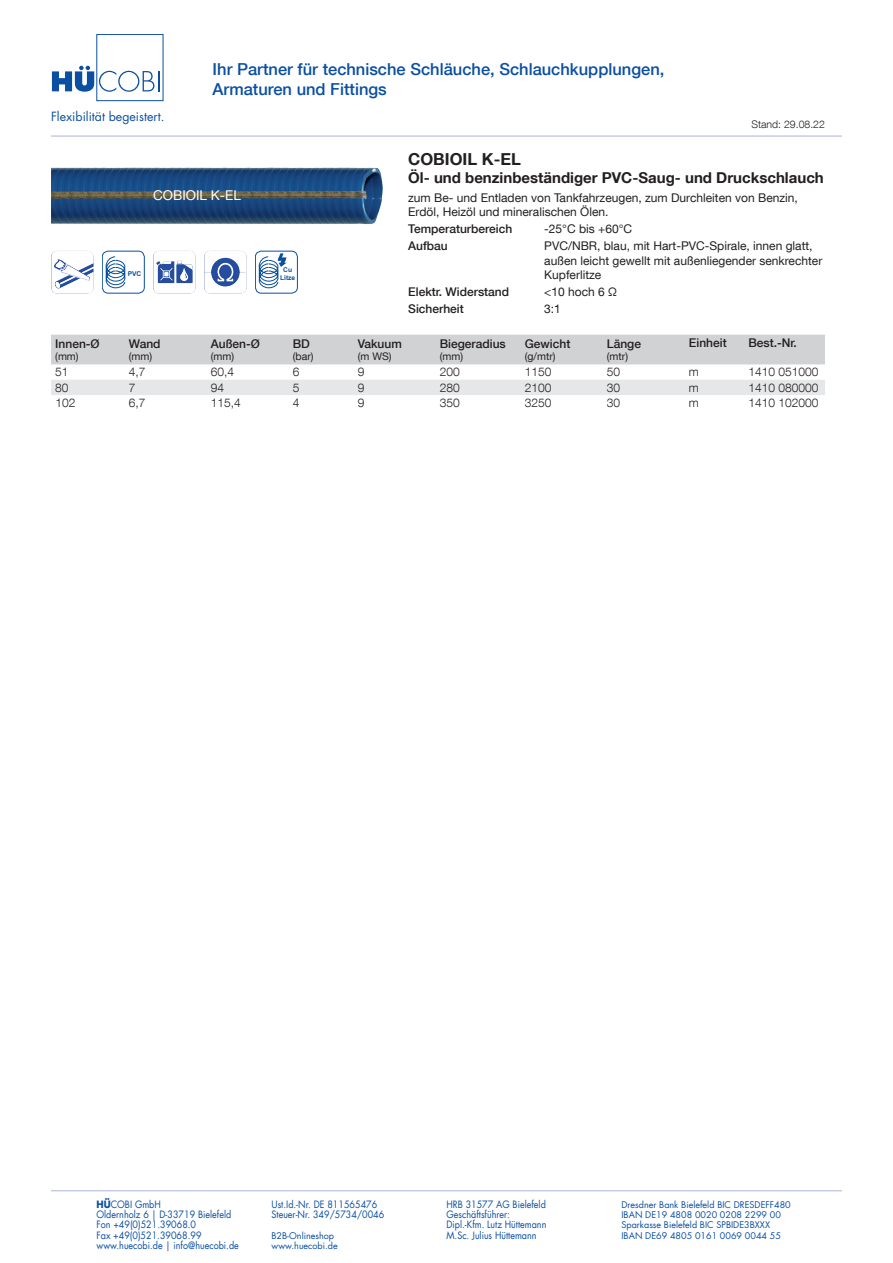
<style>
.page{position:relative;width:893px;height:1263px;background:#fff}
.page>*{position:absolute;margin:0;border:0;box-sizing:border-box;transform-origin:0 0}
.t1{font:500 16.5px/19.8px "Helvetica Neue LT Com";color:#0a4fa2}
.t2{font:700 16.5px "Helvetica Neue LT Com";color:#231f20}
.t3{font:700 15px "Helvetica Neue LT Com";color:#231f20}
.t4{font:13.5px "Helvetica Neue LT Com";color:#fff}
.t5{font:12.3px "Futura LT";color:#0a4fa2}
.t6{font:12px/14.4px "Helvetica Neue LT Com";color:#231f20}
.t7{font:500 12px "Helvetica Neue LT Com";color:#231f20}
.t8{font:300 12px "Helvetica Neue LT Com";color:#231f20}
.t9{font:10.5px "Helvetica Neue LT Com";color:#231f20}
.t10{font:300 10.5px "Helvetica Neue LT Com";color:#231f20}
.t11{font:9.9px "Futura LT";color:#0a4fa2;scale:.91 1}
.t12{font:9px "Futura LT";color:#0a4fa2}
.t13{font:700 6.6px/7.9px "Arial";color:#08509e;text-align:center}
.s1{font-weight:700}
</style>
<div class="page">
<hr style="left:51px;top:1190px;width:791px;height:1px;background:#c7cbe6">
<div style="left:96px;top:34px;width:67px;height:67px;border:1px solid #0a4fa2"></div>
<svg style="left:52px;top:66px;width:108px;height:26px"></svg>
<hr style="left:51px;top:135px;width:791px;height:2px;background:#c7cbe6">
<div style="left:51px;top:335px;width:774px;height:29px;background:#d1d2d4"></div>
<div style="left:51px;top:380px;width:774px;height:15px;background:#e6e7e9"></div>
<img style="left:51px;top:251px;width:43px;height:42px">
<img style="left:51px;top:167px;width:332px;height:57px">
<div style="left:102px;top:251px;width:43px;height:42px;border:1px solid #08509e;border-radius:6px"></div>
<svg style="left:106px;top:256px;width:19px;height:32px"></svg>
<img style="left:153px;top:251px;width:43px;height:42px">
<img style="left:204px;top:251px;width:43px;height:42px">
<div style="left:255px;top:251px;width:43px;height:42px;border:1px solid #08509e;border-radius:6px"></div>
<svg style="left:259px;top:253px;width:28px;height:35px"></svg>
<p class="t5" style="left:51px;top:108px;width:115px">Flexibilität begeistert.</p>
<h1 class="t1" style="left:213px;top:59px;width:453px">Ihr Partner für technische Schläuche, Schlauchkupplungen,<br>Armaturen und Fittings</h1>
<p class="t10" style="left:751px;top:118px;width:75px">Stand: 29.08.22</p>
<p class="t7" style="left:55px;top:336px;width:46px">Innen-Ø</p>
<p class="t9" style="left:55px;top:350px;width:25px">(mm)</p>
<h3 class="t4" style="left:153px;top:187px;width:89px">COBIOIL K-EL</h3>
<p class="t13" style="left:128px;top:269px;width:15px">PVC</p>
<p class="t13" style="left:280px;top:266px;width:17px">Cu<br>Litze</p>
<p class="t7" style="left:129px;top:336px;width:33px">Wand</p>
<p class="t9" style="left:129px;top:350px;width:25px">(mm)</p>
<p class="t7" style="left:211px;top:336px;width:51px">Außen-Ø</p>
<p class="t9" style="left:211px;top:350px;width:25px">(mm)</p>
<p class="t7" style="left:293px;top:336px;width:19px">BD</p>
<p class="t9" style="left:293px;top:350px;width:22px">(bar)</p>
<h1 class="t2" style="left:408px;top:149px;width:114px">COBIOIL K-EL</h1>
<h2 class="t3" style="left:408px;top:168px;width:417px">Öl- und benzinbeständiger PVC-Saug- und Druckschlauch</h2>
<p class="t6" style="left:408px;top:190px;width:391px">zum Be- und Entladen von Tankfahrzeugen, zum Durchleiten von Benzin,<br>Erdöl, Heizöl und mineralischen Ölen.</p>
<p class="t7" style="left:408px;top:222px;width:106px">Temperaturbereich</p>
<p class="t6" style="left:544px;top:222px;width:89px">-25°C bis +60°C</p>
<p class="t7" style="left:408px;top:239px;width:41px">Aufbau</p>
<p class="t6" style="left:544px;top:239px;width:280px">PVC/NBR, blau, mit Hart-PVC-Spirale, innen glatt, außen leicht gewellt mit außenliegender senkrechter<br>Kupferlitze</p>
<p class="t7" style="left:408px;top:285px;width:102px">Elektr. Widerstand</p>
<p class="t6" style="left:544px;top:285px;width:74px">&lt;10 hoch 6 Ω</p>
<p class="t7" style="left:408px;top:302px;width:57px">Sicherheit</p>
<p class="t6" style="left:544px;top:302px;width:18px">3:1</p>
<p class="t7" style="left:358px;top:336px;width:46px">Vakuum</p>
<p class="t9" style="left:358px;top:350px;width:35px">(m WS)</p>
<p class="t7" style="left:440px;top:336px;width:68px">Biegeradius</p>
<p class="t9" style="left:440px;top:350px;width:25px">(mm)</p>
<p class="t7" style="left:525px;top:336px;width:47px">Gewicht</p>
<p class="t9" style="left:525px;top:350px;width:32px">(g/mtr)</p>
<p class="t7" style="left:607px;top:336px;width:36px">Länge</p>
<p class="t9" style="left:607px;top:350px;width:23px">(mtr)</p>
<p class="t7" style="left:689px;top:335px;width:39px">Einheit</p>
<p class="t7" style="left:748px;top:335px;width:50px">Best.-Nr.</p>
<p class="t8" style="left:55px;top:365px;width:15px">51</p>
<p class="t8" style="left:129px;top:365px;width:18px">4,7</p>
<p class="t8" style="left:211px;top:365px;width:25px">60,4</p>
<p class="t8" style="left:293px;top:365px;width:8px">6</p>
<p class="t8" style="left:358px;top:365px;width:8px">9</p>
<p class="t8" style="left:440px;top:365px;width:22px">200</p>
<p class="t8" style="left:525px;top:365px;width:28px">1150</p>
<p class="t8" style="left:607px;top:365px;width:15px">50</p>
<p class="t8" style="left:689px;top:365px;width:11px">m</p>
<p class="t8" style="left:748px;top:365px;width:72px">1410 051000</p>
<p class="t8" style="left:55px;top:380px;width:15px">80</p>
<p class="t8" style="left:129px;top:380px;width:8px">7</p>
<p class="t8" style="left:211px;top:380px;width:15px">94</p>
<p class="t8" style="left:293px;top:380px;width:8px">5</p>
<p class="t8" style="left:358px;top:380px;width:8px">9</p>
<p class="t8" style="left:440px;top:380px;width:22px">280</p>
<p class="t8" style="left:525px;top:380px;width:28px">2100</p>
<p class="t8" style="left:607px;top:380px;width:15px">30</p>
<p class="t8" style="left:689px;top:380px;width:11px">m</p>
<p class="t8" style="left:748px;top:380px;width:72px">1410 080000</p>
<p class="t8" style="left:55px;top:395px;width:22px">102</p>
<p class="t8" style="left:129px;top:395px;width:18px">6,7</p>
<p class="t8" style="left:211px;top:395px;width:32px">115,4</p>
<p class="t8" style="left:293px;top:395px;width:8px">4</p>
<p class="t8" style="left:358px;top:395px;width:8px">9</p>
<p class="t8" style="left:440px;top:395px;width:22px">350</p>
<p class="t8" style="left:525px;top:395px;width:28px">3250</p>
<p class="t8" style="left:607px;top:395px;width:15px">30</p>
<p class="t8" style="left:689px;top:395px;width:11px">m</p>
<p class="t8" style="left:748px;top:395px;width:72px">1410 102000</p>
<p class="t11" style="left:97px;top:1198px;width:72px"><span class="s1">HÜ</span>COBI GmbH</p>
<p class="t11" style="left:271px;top:1198px;width:118px">Ust.Id.-Nr. DE 811565476</p>
<p class="t11" style="left:446px;top:1198px;width:111px">HRB 31577 AG Bielefeld</p>
<p class="t12" style="left:621px;top:1199px;width:171px">Dresdner Bank Bielefeld BIC DRESDEFF480</p>
<p class="t11" style="left:97px;top:1208px;width:150px">Oldernholz 6 | D-33719 Bielefeld</p>
<p class="t11" style="left:271px;top:1208px;width:125px">Steuer-Nr. 349/5734/0046</p>
<p class="t11" style="left:446px;top:1208px;width:71px">Geschäftsführer:</p>
<p class="t12" style="left:621px;top:1209px;width:161px">IBAN DE19 4808 0020 0208 2299 00</p>
<p class="t11" style="left:97px;top:1218px;width:111px">Fon +49(0)521.39068.0</p>
<p class="t11" style="left:446px;top:1218px;width:111px">Dipl.-Kfm. Lutz Hüttemann</p>
<p class="t12" style="left:621px;top:1219px;width:150px">Sparkasse Bielefeld BIC SPBIDE3BXXX</p>
<p class="t11" style="left:97px;top:1229px;width:117px">Fax +49(0)521.39068.99</p>
<p class="t12" style="left:271px;top:1229px;width:64px">B2B-Onlineshop</p>
<p class="t11" style="left:446px;top:1229px;width:101px">M.Sc. Julius Hüttemann</p>
<p class="t12" style="left:621px;top:1229px;width:161px">IBAN DE69 4805 0161 0069 0044 55</p>
<p class="t11" style="left:97px;top:1239px;width:158px">www.huecobi.de | info@huecobi.de</p>
<p class="t12" style="left:271px;top:1240px;width:68px">www.huecobi.de</p>
</div>
